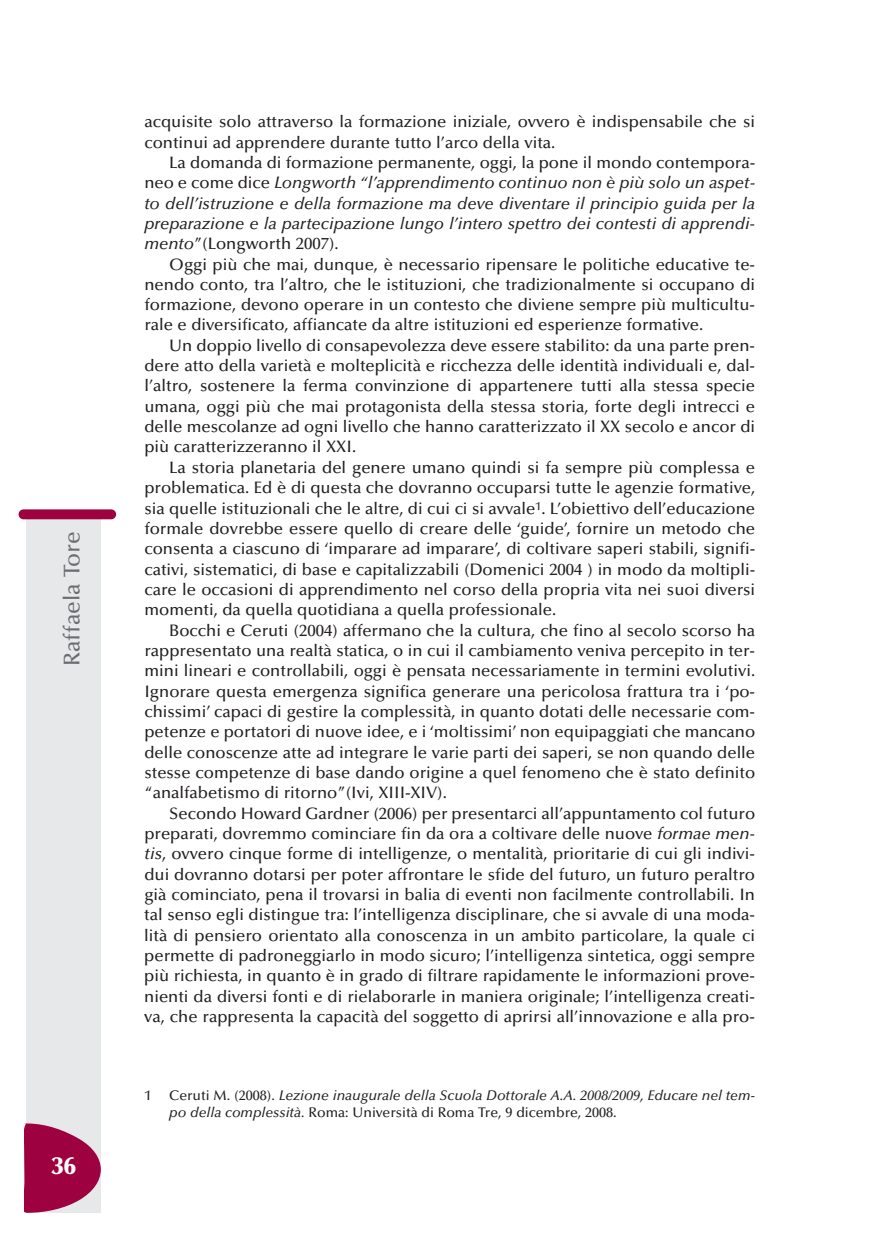
<style>
.page{position:relative;width:869px;height:1241px;background:#fff}
.page>*{position:absolute;margin:0;border:0;box-sizing:border-box;transform-origin:0 0}
.t1{font:900 24.5px "Optima";color:#fff}
.t2{font:500 22.75px "Optima";color:#6c6d70}
.t3{font:500 16.62px/20.3px "Optima";color:#231f20;text-align:justify}
.t4{font:italic 500 16.62px/20.3px "Optima";color:#231f20;text-align:justify}
.t5{font:italic 500 14px/17.7px "Optima";color:#231f20}
.t6{font:500 14px "Optima";color:#231f20}
.s1{font-style:normal}
.s2{font-style:italic}
</style>
<div class="page">
<div style="left:27px;top:517px;width:74px;height:695px;background:#e7e8e9"></div>
<div style="left:19px;top:509px;width:97px;height:10px;background:#9d0140;border-radius:5px"></div>
<svg style="left:24px;top:1122px;width:77px;height:90px"></svg>
<h2 class="t2" style="left:63px;top:665px;width:136px;rotate:-90deg">Raffaela Tore</h2>
<h1 class="t1" style="left:52px;top:1155px;width:26px">36</h1>
<p class="t3" style="left:144px;top:113px;width:612px">acquisite solo attraverso la formazione iniziale, ovvero è indispensabile che si continui ad apprendere durante tutto l’arco della vita.</p>
<p class="t4" style="left:144px;top:154px;width:612px;text-indent:25px"><span class="s1">La domanda di formazione permanente, oggi, la pone il mondo contempora&shy;neo e come dice</span> Longworth “l’apprendimento continuo non è più solo un aspet&shy;to dell’istruzione e della formazione ma deve diventare il principio guida per la preparazione e la partecipazione lungo l’intero spettro dei contesti di apprendi&shy;mento<span class="s1">”(Longworth 2007).</span></p>
<p class="t3" style="left:144px;top:255px;width:612px;text-indent:25px">Oggi più che mai, dunque, è necessario ripensare le politiche educative te&shy;nendo conto, tra l’altro, che le istituzioni, che tradizionalmente si occupano di formazione, devono operare in un contesto che diviene sempre più multicultu&shy;rale e diversificato, affiancate da altre istituzioni ed esperienze formative.</p>
<p class="t3" style="left:144px;top:337px;width:612px;text-indent:25px">Un doppio livello di consapevolezza deve essere stabilito: da una parte pren&shy;dere atto della varietà e molteplicità e ricchezza delle identità individuali e, dal&shy;l’altro, sostenere la ferma convinzione di appartenere tutti alla stessa specie umana, oggi più che mai protagonista della stessa storia, forte degli intrecci e delle mescolanze ad ogni livello che hanno caratterizzato il XX secolo e ancor di più caratterizzeranno il XXI.</p>
<p class="t3" style="left:144px;top:458px;width:612px;text-indent:25px">La storia planetaria del genere umano quindi si fa sempre più complessa e problematica. Ed è di questa che dovranno occuparsi tutte le agenzie formative, sia quelle istituzionali che le altre, di cui ci si avvale<sup>1</sup>. L’obiettivo dell’educazione formale dovrebbe essere quello di creare delle ‘guide’, fornire un metodo che consenta a ciascuno di ‘imparare ad imparare’, di coltivare saperi stabili, signifi&shy;cativi, sistematici, di base e capitalizzabili (Domenici 2004 ) in modo da moltipli&shy;care le occasioni di apprendimento nel corso della propria vita nei suoi diversi momenti, da quella quotidiana a quella professionale.</p>
<p class="t3" style="left:144px;top:621px;width:612px;text-indent:25px">Bocchi e Ceruti (2004) affermano che la cultura, che fino al secolo scorso ha rappresentato una realtà statica, o in cui il cambiamento veniva percepito in ter&shy;mini lineari e controllabili, oggi è pensata necessariamente in termini evolutivi.<br>Ignorare questa emergenza significa generare una pericolosa frattura tra i ‘po&shy;chissimi’ capaci di gestire la complessità, in quanto dotati delle necessarie com&shy;petenze e portatori di nuove idee, e i ‘moltissimi’ non equipaggiati che mancano delle conoscenze atte ad integrare le varie parti dei saperi, se non quando delle stesse competenze di base dando origine a quel fenomeno che è stato definito “analfabetismo di ritorno”(Ivi, XIII-XIV).</p>
<p class="t3" style="left:144px;top:804px;width:612px;text-indent:25px">Secondo Howard Gardner (2006) per presentarci all’appuntamento col futuro preparati, dovremmo cominciare fin da ora a coltivare delle nuove <span class="s2">formae men&shy;tis</span>, ovvero cinque forme di intelligenze, o mentalità, prioritarie di cui gli indivi&shy;dui dovranno dotarsi per poter affrontare le sfide del futuro, un futuro peraltro già cominciato, pena il trovarsi in balia di eventi non facilmente controllabili. In tal senso egli distingue tra: l’intelligenza disciplinare, che si avvale di una moda&shy;lità di pensiero orientato alla conoscenza in un ambito particolare, la quale ci permette di padroneggiarlo in modo sicuro; l’intelligenza sintetica, oggi sempre più richiesta, in quanto è in grado di filtrare rapidamente le informazioni prove&shy;nienti da diversi fonti e di rielaborarle in maniera originale; l’intelligenza creati&shy;va, che rappresenta la capacità del soggetto di aprirsi all’innovazione e alla pro-</p>
<p class="t6" style="left:144px;top:1089px;width:8px">1</p>
<p class="t5" style="left:169px;top:1087px;width:587px"><span class="s1">Ceruti M. (2008).</span> Lezione inaugurale della Scuola Dottorale A.A. 2008/2009, Educare nel tem&shy;po della complessità. <span class="s1">Roma: Università di Roma Tre, 9 dicembre, 2008.</span></p>
</div>
